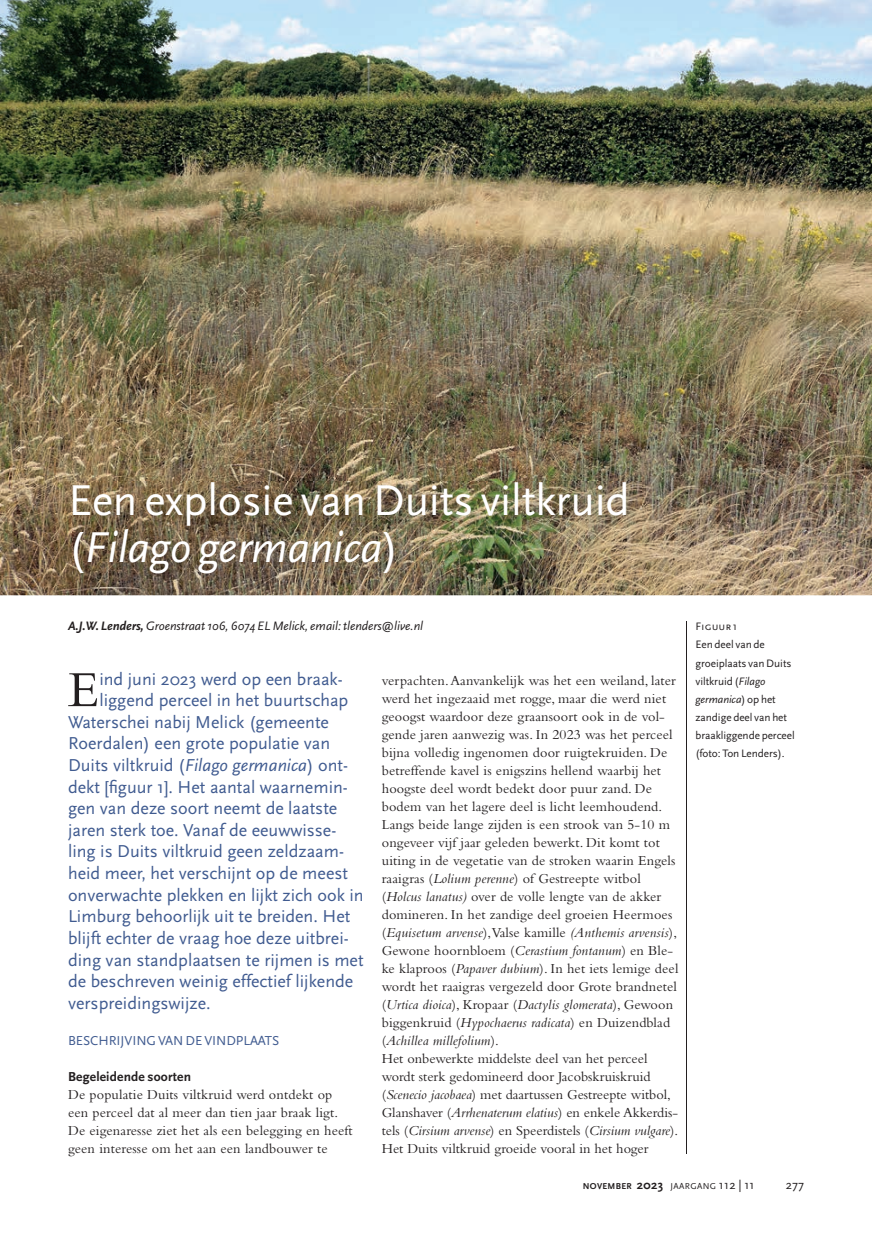
<style>
.page{position:relative;width:872px;height:1234px;background:#fff}
.page>*{position:absolute;margin:0;border:0;box-sizing:border-box;transform-origin:0 0}
.t1{font:52.8px "Bembo";color:#231f20}
.t2{font:45px/46.5px "Scala Sans";letter-spacing:-.005em;color:#fff}
.t3{font:18px "Scala Sans";color:#405b90}
.t4{font:14.25px/18px "Bembo";letter-spacing:.01em;color:#231f20}
.t5{font:13.5px "Scala Sans";letter-spacing:-.005em;color:#405b90}
.t6{font:700 13.5px "Scala Sans";letter-spacing:.015em;color:#231f20}
.t7{font:italic 12.75px "Scala Sans";letter-spacing:-.005em;color:#231f20}
.t8{font:12.75px "Scala Sans";color:#231f20}
.t9{font:11.25px/18px "Scala Sans";letter-spacing:-.005em;color:#231f20}
.t10{font:11.25px "Scala Sans Caps";letter-spacing:-.005em;color:#231f20}
.t11{font:700 8.85px "Scala Sans";letter-spacing:.035em;color:#231f20}
.s1{font-style:italic}
.s2{font-weight:700}
.s3{font-size:12.75px}
.s4{font-weight:400}
.s5{font-weight:400;font-size:12.75px}
</style>
<div class="page">
<hr style="left:686px;top:621px;width:1px;height:532px;background:#231f20">
<img style="left:0;top:0;width:872px;height:595px">
<img style="left:73px;top:481px;width:568px;height:107px">
<h2 class="t2" style="left:68px;top:478px;width:563px">Een explosie van Duits viltkruid (<span class="s1">Filago germanica</span>)</h2>
<p class="t7" style="left:68px;top:619px;width:356px"><span class="s2">A.J.W. Lenders,</span> Groenstraat 106, 6074 EL Melick, email: tlenders@live.nl</p>
<p class="t10" style="left:695px;top:620px;width:43px">Figuur 1</p>
<p class="t9" style="left:695px;top:636px;width:101px">Een deel van de groeiplaats van Duits viltkruid (<span class="s1">Filago germanica</span>) op het zandige deel van het braakliggende perceel (foto: Ton Lenders).</p>
<h1 class="t1" style="left:68px;top:658px;width:33px">E</h1>
<p class="t3" style="left:99px;top:668px;width:245px">ind juni 2023 werd op een braak-</p>
<p class="t4" style="left:382px;top:670px;width:298px">verpachten. Aanvankelijk was het een weiland, later werd het ingezaaid met rogge, maar die werd niet geoogst waardoor deze graansoort ook in de vol&shy;gende jaren aanwezig was. In 2023 was het perceel bijna volledig ingenomen door ruigtekruiden. De betreffende kavel is enigszins hellend waarbij het hoogste deel wordt bedekt door puur zand. De bodem van het lagere deel is licht leemhoudend.<br>Langs beide lange zijden is een strook van 5-10 m ongeveer vijf jaar geleden bewerkt. Dit komt tot uiting in de vegetatie van de stroken waarin Engels raaigras (<span class="s1">Lolium perenne</span>) of Gestreepte witbol (<span class="s1">Holcus lanatus)</span> over de volle lengte van de akker domineren. In het zandige deel groeien Heermoes (<span class="s1">Equisetum arvense</span>), Valse kamille <span class="s1">(Anthemis arvensis</span>), Gewone hoornbloem (<span class="s1">Cerastium fontanum</span>) en Ble&shy;ke klaproos (<span class="s1">Papaver dubium</span>). In het iets lemige deel wordt het raaigras vergezeld door Grote brandnetel (<span class="s1">Urtica dioica</span>), Kropaar (<span class="s1">Dactylis glomerata</span>), Gewoon biggenkruid (<span class="s1">Hypochaerus radicata</span>) en Duizendblad (<span class="s1">Achillea millefolium</span>).<br>Het onbewerkte middelste deel van het perceel wordt sterk gedomineerd door Jacobskruiskruid (<span class="s1">Scenecio jacobaea</span>) met daartussen Gestreepte witbol, Glanshaver (<span class="s1">Arrhenaterum elatius</span>) en enkele Akkerdis&shy;tels (<span class="s1">Cirsium arvense</span>) en Speerdistels (<span class="s1">Cirsium vulgare</span>).<br>Het Duits viltkruid groeide vooral in het hoger</p>
<p class="t3" style="left:99px;top:690px;width:250px">liggend perceel in het buurtschap</p>
<p class="t3" style="left:68px;top:712px;width:262px">Waterschei nabij Melick (gemeente</p>
<p class="t3" style="left:68px;top:733px;width:264px">Roerdalen) een grote populatie van</p>
<p class="t3" style="left:68px;top:755px;width:281px">Duits viltkruid (<span class="s1">Filago germanica</span>) ont-</p>
<p class="t3" style="left:68px;top:776px;width:281px">dekt [figuur 1]. Het aantal waarnemin-</p>
<p class="t3" style="left:68px;top:798px;width:271px">gen van deze soort neemt de laatste</p>
<p class="t3" style="left:68px;top:820px;width:270px">jaren sterk toe. Vanaf de eeuwwisse-</p>
<p class="t3" style="left:68px;top:841px;width:277px">ling is Duits viltkruid geen zeldzaam-</p>
<p class="t3" style="left:68px;top:863px;width:281px">heid meer, het verschijnt op de meest</p>
<p class="t3" style="left:68px;top:884px;width:297px">onverwachte plekken en lijkt zich ook in</p>
<p class="t3" style="left:68px;top:906px;width:284px">Limburg behoorlijk uit te breiden. Het</p>
<p class="t3" style="left:68px;top:928px;width:282px">blijft echter de vraag hoe deze uitbrei-</p>
<p class="t3" style="left:68px;top:949px;width:297px">ding van standplaatsen te rijmen is met</p>
<p class="t3" style="left:68px;top:971px;width:287px">de beschreven weinig effectief lijkende</p>
<p class="t3" style="left:68px;top:992px;width:144px">verspreidingswijze.</p>
<p class="t5" style="left:68px;top:1032px;width:213px">BESCHRIJVING VAN DE VINDPLAATS</p>
<p class="t6" style="left:68px;top:1068px;width:125px">Begeleidende soorten</p>
<p class="t4" style="left:68px;top:1084px;width:286px">De populatie Duits viltkruid werd ontdekt op een perceel dat al meer dan tien jaar braak ligt.<br>De eigenaresse ziet het als een belegging en heeft geen interesse om het aan een landbouwer te</p>
<p class="t11" style="left:583px;top:1180px;width:173px">NOVEMBER <span class="s3">2023</span> <span class="s4">JAARGANG</span> <span class="s5">112 | 11</span></p>
<p class="t8" style="left:786px;top:1177px;width:20px">277</p>
</div>
